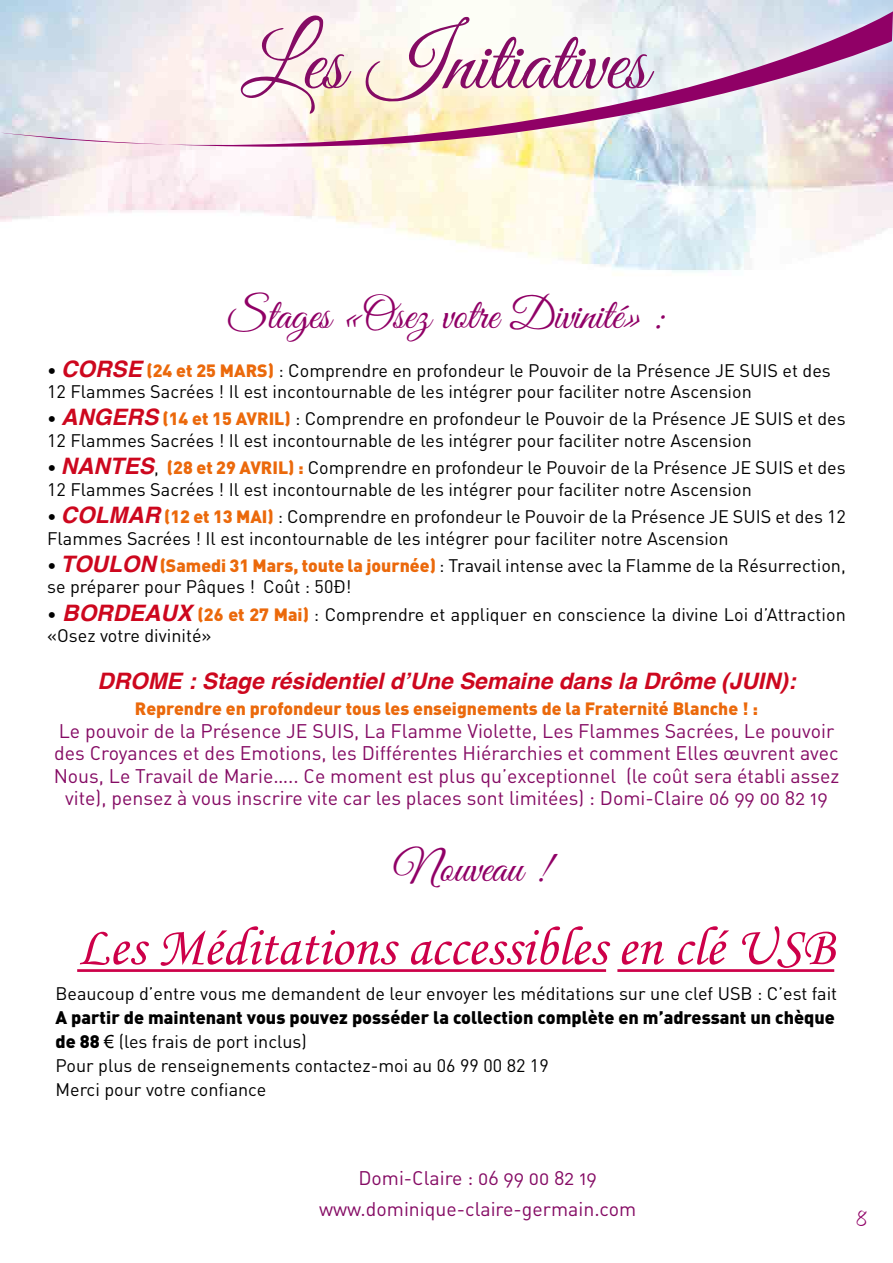
<style>
.page{position:relative;width:893px;height:1263px;background:#fff}
.page>*{position:absolute;margin:0;border:0;box-sizing:border-box;transform-origin:0 0}
.t1{font:85.5px "Great Vibes";color:#850b64}
.t2{font:54.75px "Monotype Corsiva";color:#cd0049}
.t3{font:43.65px "Great Vibes";color:#900066}
.t4{font:italic 700 22.65px "Helvetica";color:#cd071e}
.t5{font:300 22.5px "Honey Script";color:#900066}
.t6{font:19.5px/22.5px "DIN Regular Alternate";color:#850b64;text-align:center}
.t7{font:18px/21.6px "DIN";color:#000}
.t8{font:900 17.7px "DIN";color:#eb690b}
.s1{font-family:"Helvetica";font-weight:700;font-style:italic;font-size:22.65px;color:#cd071e}
.s2{font-weight:900;font-size:17.7px;color:#eb690b}
.s3{font-weight:900}
.s4{font-family:"Arial"}
</style>
<div class="page">
<img style="left:0;top:166px;width:893px;height:806px">
<div style="left:0;top:0;width:893px;height:166px;background:#fff;opacity:.75"></div>
<svg style="left:0;top:11px;width:893px;height:153px"></svg>
<hr style="left:77px;top:969px;width:529px;height:3px;background:#cd0049">
<hr style="left:617px;top:969px;width:217px;height:3px;background:#cd0049">
<h1 class="t1" style="left:241px;top:15px;width:408px">Les Initiatives</h1>
<h3 class="t3" style="left:228px;top:291px;width:438px">Stages «Osez votre Divinité» :</h3>
<p class="t7" style="left:47px;top:359px;width:785px">• <span class="s1">CORSE</span> <span class="s2">(24 et 25 MARS)</span> : Comprendre en profondeur le Pouvoir de la Présence JE SUIS et des<br>12 Flammes Sacrées ! Il est incontournable de les intégrer pour faciliter notre Ascension</p>
<p class="t7" style="left:47px;top:408px;width:800px">• <span class="s1">ANGERS</span> <span class="s2">(14 et 15 AVRIL)</span> : Comprendre en profondeur le Pouvoir de la Présence JE SUIS et des<br>12 Flammes Sacrées ! Il est incontournable de les intégrer pour faciliter notre Ascension</p>
<p class="t7" style="left:47px;top:457px;width:800px">• <span class="s1">NANTES</span>, <span class="s2">(28 et 29 AVRIL) :</span> Comprendre en profondeur le Pouvoir de la Présence JE SUIS et des<br>12 Flammes Sacrées ! Il est incontournable de les intégrer pour faciliter notre Ascension</p>
<p class="t7" style="left:47px;top:505px;width:800px">• <span class="s1">COLMAR</span> <span class="s2">(12 et 13 MAI)</span> : Comprendre en profondeur le Pouvoir de la Présence JE SUIS et des 12<br>Flammes Sacrées ! Il est incontournable de les intégrer pour faciliter notre Ascension</p>
<p class="t7" style="left:47px;top:554px;width:800px">• <span class="s1">TOULON</span> <span class="s2">(Samedi 31 Mars, toute la journée)</span> : Travail intense avec la Flamme de la Résurrection, se préparer pour Pâques ! Coût : 50€!</p>
<p class="t7" style="left:47px;top:603px;width:800px">• <span class="s1">BORDEAUX</span> <span class="s2">(26 et 27 Mai)</span> : Comprendre et appliquer en conscience la divine Loi d’Attraction «Osez votre divinité»</p>
<p class="t4" style="left:97px;top:662px;width:700px">DROME : Stage résidentiel d’Une Semaine dans la Drôme (JUIN):</p>
<p class="t8" style="left:135px;top:697px;width:625px">Reprendre en profondeur tous les enseignements de la Fraternité Blanche ! :</p>
<p class="t6" style="left:54px;top:719px;width:787px">Le pouvoir de la Présence JE SUIS, La Flamme Violette, Les Flammes Sacrées, Le pouvoir des Croyances et des Emotions, les Différentes Hiérarchies et comment Elles œuvrent avec Nous, Le Travail de Marie….. Ce moment est plus qu’exceptionnel (le coût sera établi assez vite), pensez à vous inscrire vite car les places sont limitées) : Domi-Claire 06 99 00 82 19</p>
<h3 class="t3" style="left:394px;top:844px;width:157px">Nouveau !</h3>
<h2 class="t2" style="left:77px;top:914px;width:759px">Les Méditations accessibles en clé USB</h2>
<p class="t7" style="left:55px;top:982px;width:783px">Beaucoup d’entre vous me demandent de leur envoyer les méditations sur une clef USB : C’est fait</p>
<p class="t7" style="left:55px;top:1005px;width:781px;line-height:24px"><span class="s3">A partir de maintenant vous pouvez posséder la collection complète en m’adressant un chèque de 88</span> <span class="s4">€</span> (les frais de port inclus)<br>Pour plus de renseignements contactez-moi au 06 99 00 82 19<br>Merci pour votre confiance</p>
<p class="t6" style="left:319px;top:1162px;width:319px;line-height:31px">Domi-Claire : 06 99 00 82 19 www.dominique-claire-germain.com</p>
<p class="t5" style="left:857px;top:1205px;width:13px">8</p>
</div>
